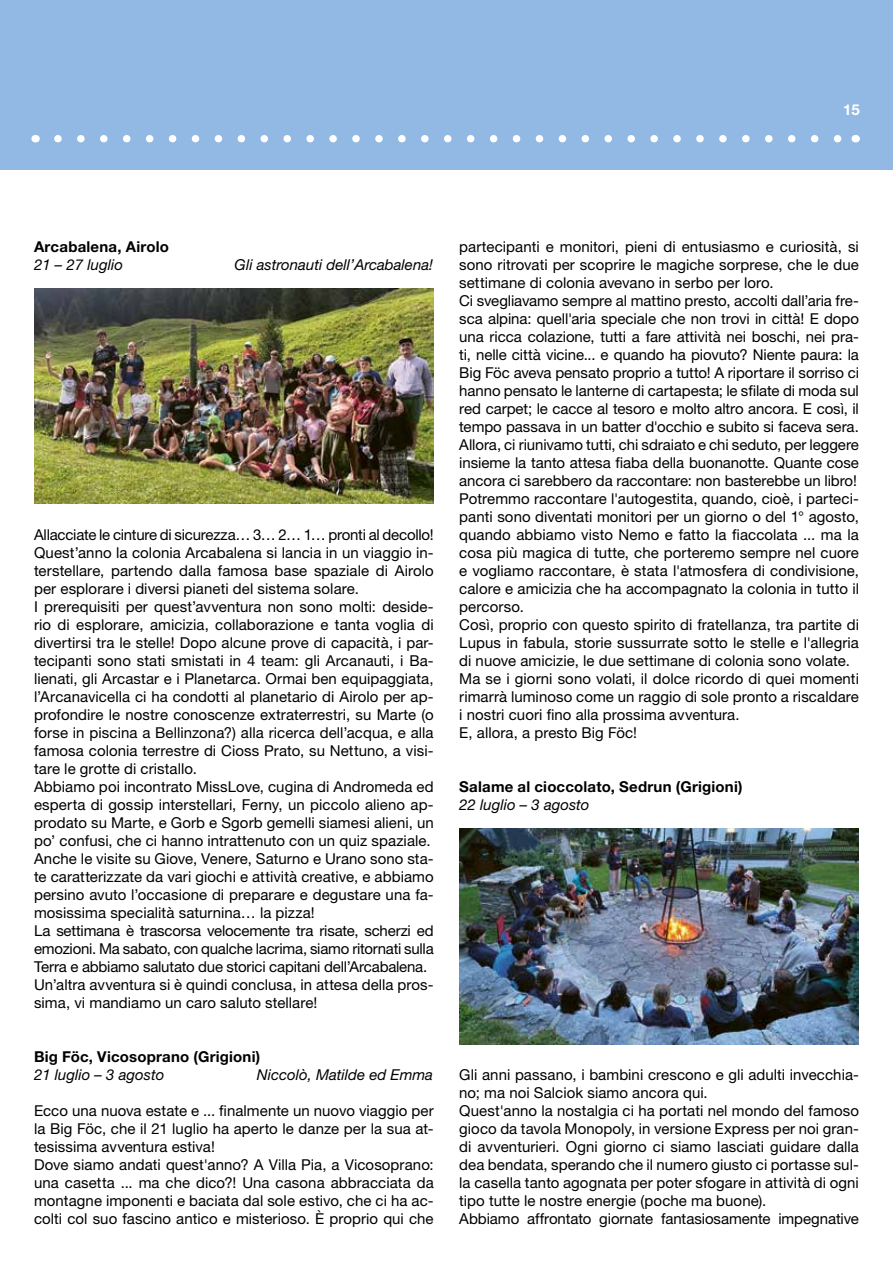
<style>
.page{position:relative;width:893px;height:1263px;background:#fff}
.page>*{position:absolute;margin:0;border:0;box-sizing:border-box;transform-origin:0 0}
.t1{font:15px/18px "Helvetica Neue LT Pro";letter-spacing:.005em;color:#000}
.t2{font:italic 15px "Helvetica Neue LT Pro";color:#000}
.t3{font:700 15px "Helvetica Neue LT Pro";letter-spacing:.015em;color:#000}
.t4{font:700 15px "Helvetica Neue LT Pro";color:#fff}
</style>
<div class="page">
<div style="left:0;top:0;width:893px;height:170px;background:#92b9e3"></div>
<svg style="left:58px;top:135px;width:784px;height:7px"></svg>
<img style="left:34px;top:288px;width:400px;height:215px">
<img style="left:459px;top:828px;width:400px;height:216px">
<p class="t4" style="left:843px;top:101px;width:18px">15</p>
<p class="t3" style="left:34px;top:237px;width:137px">Arcabalena, Airolo</p>
<p class="t2" style="left:34px;top:255px;width:90px">21 – 27 luglio</p>
<p class="t2" style="left:235px;top:255px;width:200px">Gli astronauti dell’Arcabalena!</p>
<p class="t1" style="left:34px;top:525px;width:401px">Allacciate le cinture di sicurezza… 3… 2… 1… pronti al decollo!<br>Quest’anno la colonia Arcabalena si lancia in un viaggio in&shy;terstellare, partendo dalla famosa base spaziale di Airolo per esplorare i diversi pianeti del sistema solare.<br>I prerequisiti per quest’avventura non sono molti: deside&shy;rio di esplorare, amicizia, collaborazione e tanta voglia di divertirsi tra le stelle! Dopo alcune prove di capacità, i par&shy;tecipanti sono stati smistati in 4 team: gli Arcanauti, i Ba&shy;lienati, gli Arcastar e i Planetarca. Ormai ben equipaggiata, l’Arcanavicella ci ha condotti al planetario di Airolo per ap&shy;profondire le nostre conoscenze extraterrestri, su Marte (o forse in piscina a Bellinzona?) alla ricerca dell’acqua, e alla famosa colonia terrestre di Cioss Prato, su Nettuno, a visi&shy;tare le grotte di cristallo.<br>Abbiamo poi incontrato MissLove, cugina di Andromeda ed esperta di gossip interstellari, Ferny, un piccolo alieno ap&shy;prodato su Marte, e Gorb e Sgorb gemelli siamesi alieni, un po’ confusi, che ci hanno intrattenuto con un quiz spaziale.<br>Anche le visite su Giove, Venere, Saturno e Urano sono sta&shy;te caratterizzate da vari giochi e attività creative, e abbiamo persino avuto l’occasione di preparare e degustare una fa&shy;mosissima specialità saturnina… la pizza!<br>La settimana è trascorsa velocemente tra risate, scherzi ed emozioni. Ma sabato, con qualche lacrima, siamo ritornati sulla Terra e abbiamo salutato due storici capitani dell’Arcabalena.<br>Un’altra avventura si è quindi conclusa, in attesa della pros&shy;sima, vi mandiamo un caro saluto stellare!</p>
<p class="t3" style="left:34px;top:1047px;width:228px">Big Föc, Vicosoprano (Grigioni)</p>
<p class="t2" style="left:34px;top:1065px;width:132px">21 luglio – 3 agosto</p>
<p class="t2" style="left:257px;top:1065px;width:178px">Niccolò, Matilde ed Emma</p>
<p class="t1" style="left:34px;top:1101px;width:401px">Ecco una nuova estate e ... finalmente un nuovo viaggio per la Big Föc, che il 21 luglio ha aperto le danze per la sua at&shy;tesissima avventura estiva!<br>Dove siamo andati quest'anno? A Villa Pia, a Vicosoprano: una casetta ... ma che dico?! Una casona abbracciata da montagne imponenti e baciata dal sole estivo, che ci ha ac&shy;colti col suo fascino antico e misterioso. È proprio qui che</p>
<p class="t1" style="left:459px;top:237px;width:401px">partecipanti e monitori, pieni di entusiasmo e curiosità, si sono ritrovati per scoprire le magiche sorprese, che le due settimane di colonia avevano in serbo per loro.<br>Ci svegliavamo sempre al mattino presto, accolti dall’aria fre&shy;sca alpina: quell'aria speciale che non trovi in città! E dopo una ricca colazione, tutti a fare attività nei boschi, nei pra&shy;ti, nelle città vicine... e quando ha piovuto? Niente paura: la Big Föc aveva pensato proprio a tutto! A riportare il sorriso ci hanno pensato le lanterne di cartapesta; le sfilate di moda sul red carpet; le cacce al tesoro e molto altro ancora. E così, il tempo passava in un batter d'occhio e subito si faceva sera.<br>Allora, ci riunivamo tutti, chi sdraiato e chi seduto, per leggere insieme la tanto attesa fiaba della buonanotte. Quante cose ancora ci sarebbero da raccontare: non basterebbe un libro!<br>Potremmo raccontare l'autogestita, quando, cioè, i parteci&shy;panti sono diventati monitori per un giorno o del 1° agosto, quando abbiamo visto Nemo e fatto la fiaccolata ... ma la cosa più magica di tutte, che porteremo sempre nel cuore e vogliamo raccontare, è stata l'atmosfera di condivisione, calore e amicizia che ha accompagnato la colonia in tutto il percorso.<br>Così, proprio con questo spirito di fratellanza, tra partite di Lupus in fabula, storie sussurrate sotto le stelle e l'allegria di nuove amicizie, le due settimane di colonia sono volate.<br>Ma se i giorni sono volati, il dolce ricordo di quei momenti rimarrà luminoso come un raggio di sole pronto a riscaldare i nostri cuori fino alla prossima avventura.<br>E, allora, a presto Big Föc!</p>
<p class="t3" style="left:459px;top:777px;width:285px">Salame al cioccolato, Sedrun (Grigioni)</p>
<p class="t2" style="left:459px;top:795px;width:132px">22 luglio – 3 agosto</p>
<p class="t1" style="left:459px;top:1065px;width:401px">Gli anni passano, i bambini crescono e gli adulti invecchia&shy;no; ma noi Salciok siamo ancora qui.<br>Quest'anno la nostalgia ci ha portati nel mondo del famoso gioco da tavola Monopoly, in versione Express per noi gran&shy;di avventurieri. Ogni giorno ci siamo lasciati guidare dalla dea bendata, sperando che il numero giusto ci portasse sul&shy;la casella tanto agognata per poter sfogare in attività di ogni tipo tutte le nostre energie (poche ma buone).<br>Abbiamo affrontato giornate fantasiosamente impegnative</p>
</div>
